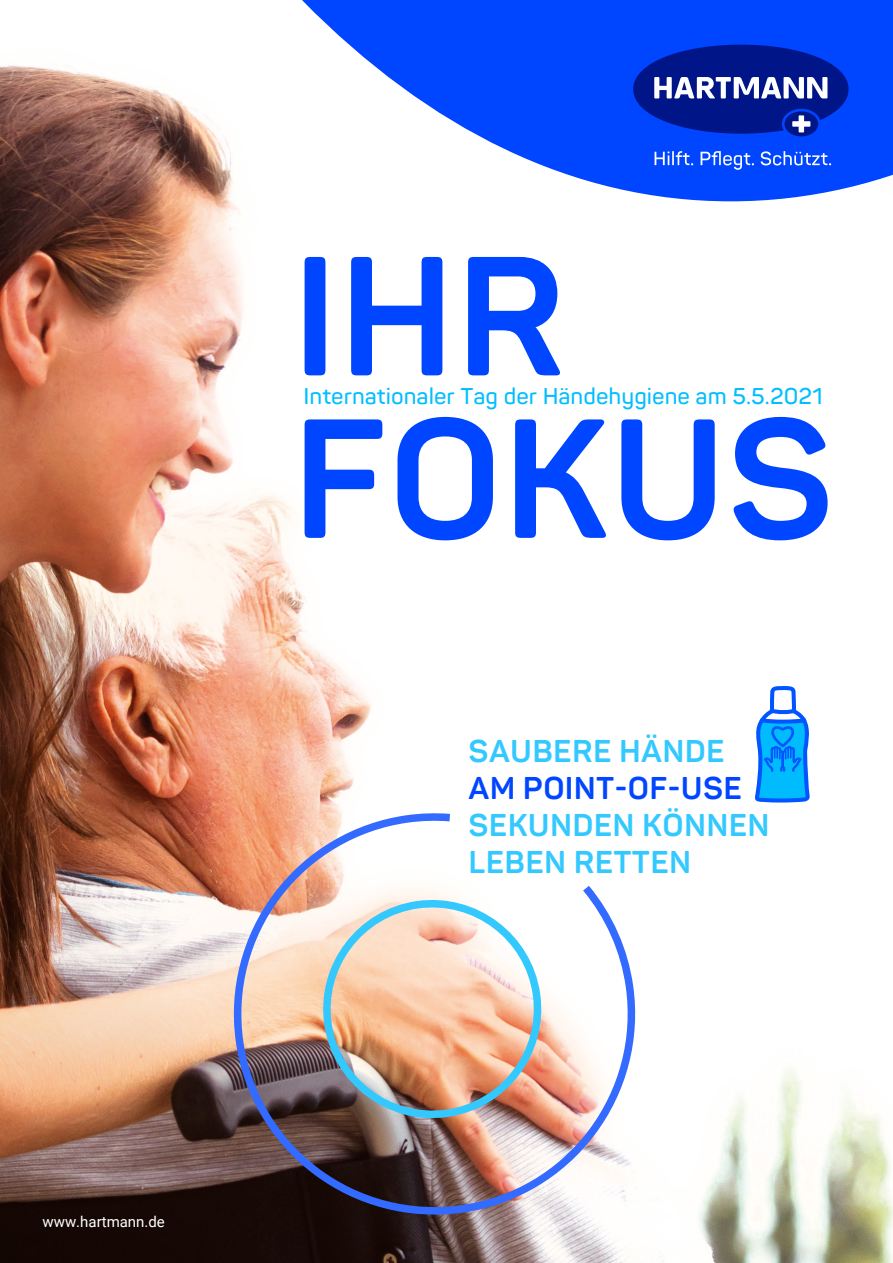
<style>
.page{position:relative;width:893px;height:1263px;background:#fff}
.page>*{position:absolute;margin:0;border:0;box-sizing:border-box;transform-origin:0 0}
.t1{font:700 166.8px/162.4px "Panton";color:#0045ff}
.t2{font:700 31.05px/37.2px "Panton";letter-spacing:.01em;color:#33c9ff}
.t3{font:700 31.05px "Panton";letter-spacing:.01em;color:#0045ff}
.t4{font:600 22.5px "Panton";color:#00beff}
.t5{font:15px "Roboto";color:#fff}
</style>
<div class="page">
<img style="left:0;top:65px;width:893px;height:1198px">
<svg style="left:242px;top:0;width:651px;height:201px;fill:#0045ff"></svg>
<div style="left:785px;top:111px;width:33px;height:25px;background:#001688;border-radius:50%"></div>
<svg style="left:633px;top:45px;width:215px;height:89px;background:#1d3aad"></svg>
<svg style="left:655px;top:151px;width:38px;height:14px"></svg>
<svg style="left:701px;top:151px;width:53px;height:19px"></svg>
<svg style="left:761px;top:151px;width:70px;height:14px"></svg>
<svg style="left:753px;top:687px;width:59px;height:115px"></svg>
<img style="left:224px;top:808px;width:421px;height:416px">
<p class="t5" style="left:43px;top:1211px;width:124px">www.hartmann.de</p>
<h1 class="t1" style="left:292px;top:234px;width:544px">IHR<br>FOKUS</h1>
<p class="t4" style="left:304px;top:382px;width:521px">Internationaler Tag der Händehygiene am 5.5.2021</p>
<h2 class="t2" style="left:469px;top:732px;width:258px">SAUBERE HÄNDE</h2>
<h2 class="t3" style="left:469px;top:768px;width:275px">AM POINT-OF-USE</h2>
<h2 class="t2" style="left:468px;top:806px;width:303px">SEKUNDEN KÖNNEN<br>LEBEN RETTEN</h2>
</div>
